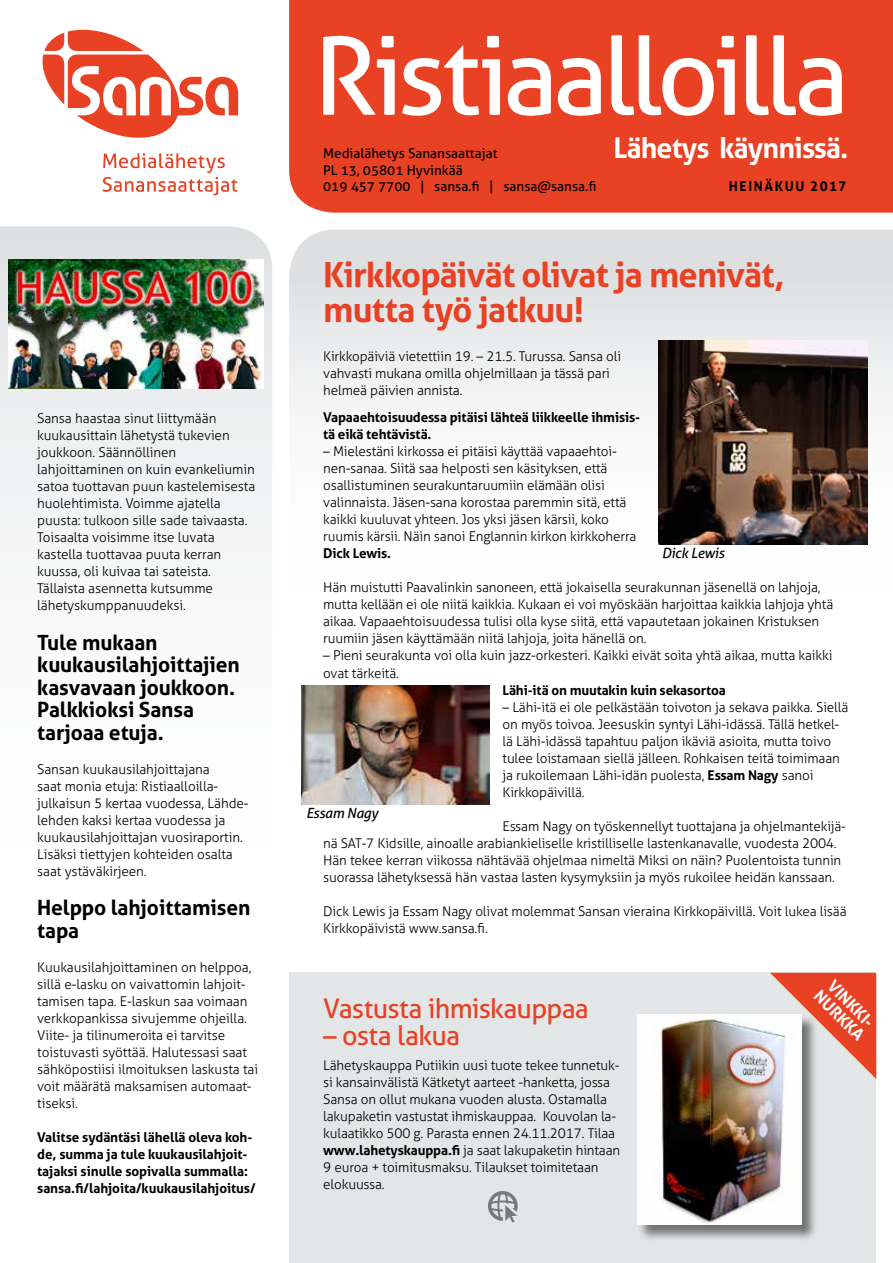
<style>
.page{position:relative;width:893px;height:1263px;background:#fff}
.page>*{position:absolute;margin:0;border:0;box-sizing:border-box;transform-origin:0 0}
.t1{font:700 34.5px/34.5px "Aller";letter-spacing:-.025em;color:#e84124}
.t2{font:700 28.5px "Aller";letter-spacing:-.03em;color:#fff}
.t3{font:27px "Aller";letter-spacing:-.03em;color:#e84124}
.t4{font:700 21px/22.5px "Aller";letter-spacing:-.005em;color:#000}
.t5{font:700 16.5px/16.5px "Aller";color:#fff}
.t6{font:italic 14.1px "Aller";letter-spacing:-.02em;color:#000}
.t7{font:300 13.5px/17px "Aller";letter-spacing:-.01em;color:#000}
.t8{font:700 13.5px/17px "Aller";letter-spacing:-.005em;color:#000}
.t9{font:13.5px/16.5px "Aller";color:#000}
.t10{font:700 13.5px "Aller";letter-spacing:.12em;color:#000}
.s1{font-weight:700}
</style>
<div class="page">
<div style="left:289px;top:230px;width:604px;height:378px;background:linear-gradient(to bottom,#dee0e2,#fff)"></div>
<svg style="left:103px;top:153px;width:134px;height:42px"></svg>
<svg style="left:42px;top:30px;width:196px;height:108px"></svg>
<svg style="left:0;top:226px;width:272px;height:310px"></svg>
<div style="left:289px;top:0;width:604px;height:213px;background:#e84124"></div>
<svg style="left:323px;top:35px;width:519px;height:81px"></svg>
<div style="left:289px;top:973px;width:587px;height:290px;background:#e3e6e7"></div>
<svg style="left:770px;top:973px;width:106px;height:106px"></svg>
<div style="left:637px;top:1014px;width:181px;height:227px;background:#000;opacity:.5"></div>
<img style="left:637px;top:1014px;width:164px;height:211px">
<svg style="left:488px;top:1191px;width:30px;height:31px"></svg>
<img style="left:658px;top:340px;width:209px;height:204px">
<img style="left:302px;top:686px;width:187px;height:119px">
<img style="left:9px;top:260px;width:255px;height:128px">
<p class="t7" style="left:37px;top:410px;width:220px">Sansa haastaa sinut liittymään kuukausittain lähetystä tukevien joukkoon. Säännöllinen lahjoittaminen on kuin evankeliumin satoa tuottavan puun kastelemisesta huolehtimista. Voimme ajatella puusta: tulkoon sille sade taivaasta.<br>Toisaalta voisimme itse luvata kastella tuottavaa puuta kerran kuussa, oli kuivaa tai sateista.<br>Tällaista asennetta kutsumme lähetyskumppanuudeksi.</p>
<h3 class="t4" style="left:37px;top:631px;width:204px">Tule mukaan kuukausilahjoittajien kasvavaan joukkoon.<br>Palkkioksi Sansa tarjoaa etuja.</h3>
<p class="t7" style="left:37px;top:760px;width:213px">Sansan kuukausilahjoittajana<br>saat monia etuja: Ristiaalloilla&shy;julkaisun 5 kertaa vuodessa, Lähde&shy;lehden kaksi kertaa vuodessa ja kuukausilahjoittajan vuosiraportin.<br>Lisäksi tiettyjen kohteiden osalta saat ystäväkirjeen.</p>
<h3 class="t4" style="left:37px;top:896px;width:215px">Helppo lahjoittamisen tapa</h3>
<p class="t7" style="left:37px;top:958px;width:222px">Kuukausilahjoittaminen on helppoa, sillä e-lasku on vaivattomin lahjoit&shy;tamisen tapa. E-laskun saa voimaan verkkopankissa sivujemme ohjeilla.<br>Viite- ja tilinumeroita ei tarvitse toistuvasti syöttää. Halutessasi saat sähköpostiisi ilmoituksen laskusta tai voit määrätä maksamisen automaat&shy;tiseksi.</p>
<p class="t8" style="left:37px;top:1128px;width:220px">Valitse sydäntäsi lähellä oleva koh&shy;de, summa ja tule kuukausilahjoit&shy;tajaksi sinulle sopivalla summalla: sansa.fi/lahjoita/kuukausilahjoitus/</p>
<p class="t9" style="left:323px;top:145px;width:176px">Medialähetys Sanansaattajat</p>
<h2 class="t2" style="left:614px;top:131px;width:236px">Lähetys käynnissä.</h2>
<p class="t9" style="left:323px;top:161px;width:275px">PL 13, 05801 Hyvinkää<br>019 457 7700 | sansa.fi | sansa@sansa.fi</p>
<p class="t10" style="left:729px;top:178px;width:119px">HEINÄKUU 2017</p>
<h1 class="t1" style="left:323px;top:258px;width:463px">Kirkkopäivät olivat ja menivät, mutta työ jatkuu!</h1>
<p class="t7" style="left:323px;top:347px;width:299px">Kirkkopäiviä vietettiin 19. – 21.5. Turussa. Sansa oli vahvasti mukana omilla ohjelmillaan ja tässä pari helmeä päivien annista.</p>
<p class="t8" style="left:323px;top:409px;width:319px">Vapaaehtoisuudessa pitäisi lähteä liikkeelle ihmisis&shy;tä eikä tehtävistä.</p>
<p class="t7" style="left:323px;top:443px;width:315px">– Mielestäni kirkossa ei pitäisi käyttää vapaaehtoi&shy;nen-sanaa. Siitä saa helposti sen käsityksen, että osallistuminen seurakuntaruumiin elämään olisi valinnaista. Jäsen-sana korostaa paremmin sitä, että kaikki kuuluvat yhteen. Jos yksi jäsen kärsii, koko ruumis kärsii. Näin sanoi Englannin kirkon kirkkoherra</p>
<p class="t8" style="left:323px;top:545px;width:70px">Dick Lewis.</p>
<p class="t7" style="left:323px;top:579px;width:512px">Hän muistutti Paavalinkin sanoneen, että jokaisella seurakunnan jäsenellä on lahjoja, mutta kellään ei ole niitä kaikkia. Kukaan ei voi myöskään harjoittaa kaikkia lahjoja yhtä aikaa. Vapaaehtoisuudessa tulisi olla kyse siitä, että vapautetaan jokainen Kristuksen ruumiin jäsen käyttämään niitä lahjoja, joita hänellä on.</p>
<p class="t7" style="left:323px;top:647px;width:511px">– Pieni seurakunta voi olla kuin jazz-orkesteri. Kaikki eivät soita yhtä aikaa, mutta kaikki ovat tärkeitä.</p>
<p class="t8" style="left:503px;top:681px;width:225px">Lähi-itä on muutakin kuin sekasortoa</p>
<p class="t7" style="left:503px;top:698px;width:347px">– Lähi-itä ei ole pelkästään toivoton ja sekava paikka. Siellä on myös toivoa. Jeesuskin syntyi Lähi-idässä. Tällä hetkel&shy;lä Lähi-idässä tapahtuu paljon ikäviä asioita, mutta toivo tulee loistamaan siellä jälleen. Rohkaisen teitä toimimaan ja rukoilemaan Lähi-idän puolesta, <span class="s1">Essam Nagy</span> sanoi Kirkkopäivillä.</p>
<p class="t7" style="left:323px;top:817px;width:524px;text-indent:179px">Essam Nagy on työskennellyt tuottajana ja ohjelmantekijä&shy;nä SAT-7 Kidsille, ainoalle arabiankieliselle kristilliselle lastenkanavalle, vuodesta 2004.<br>Hän tekee kerran viikossa nähtävää ohjelmaa nimeltä Miksi on näin? Puolentoista tunnin suorassa lähetyksessä hän vastaa lasten kysymyksiin ja myös rukoilee heidän kanssaan.</p>
<p class="t7" style="left:323px;top:902px;width:525px">Dick Lewis ja Essam Nagy olivat molemmat Sansan vieraina Kirkkopäivillä. Voit lukea lisää<br>Kirkkopäivistä www.sansa.fi.</p>
<p class="t6" style="left:662px;top:545px;width:64px">Dick Lewis</p>
<p class="t6" style="left:306px;top:805px;width:74px">Essam Nagy</p>
<h3 class="t3" style="left:323px;top:992px;width:267px">Vastusta ihmiskauppaa</h3>
<h3 class="t3" style="left:323px;top:1019px;width:138px">– osta lakua</h3>
<p class="t7" style="left:323px;top:1056px;width:299px">Lähetyskauppa Putiikin uusi tuote tekee tunnetuk&shy;si kansainvälistä Kätketyt aarteet -hanketta, jossa Sansa on ollut mukana vuoden alusta. Ostamalla lakupaketin vastustat ihmiskauppaa. Kouvolan la&shy;kulaatikko 500 g. Parasta ennen 24.11.2017. Tilaa <span class="s1">www.lahetyskauppa.fi</span> ja saat lakupaketin hintaan 9 euroa + toimitusmaksu. Tilaukset toimitetaan elokuussa.</p>
<p class="t5" style="left:834px;top:975px;width:65px;rotate:45deg">VINKKI-<br>NURKKA</p>
</div>
